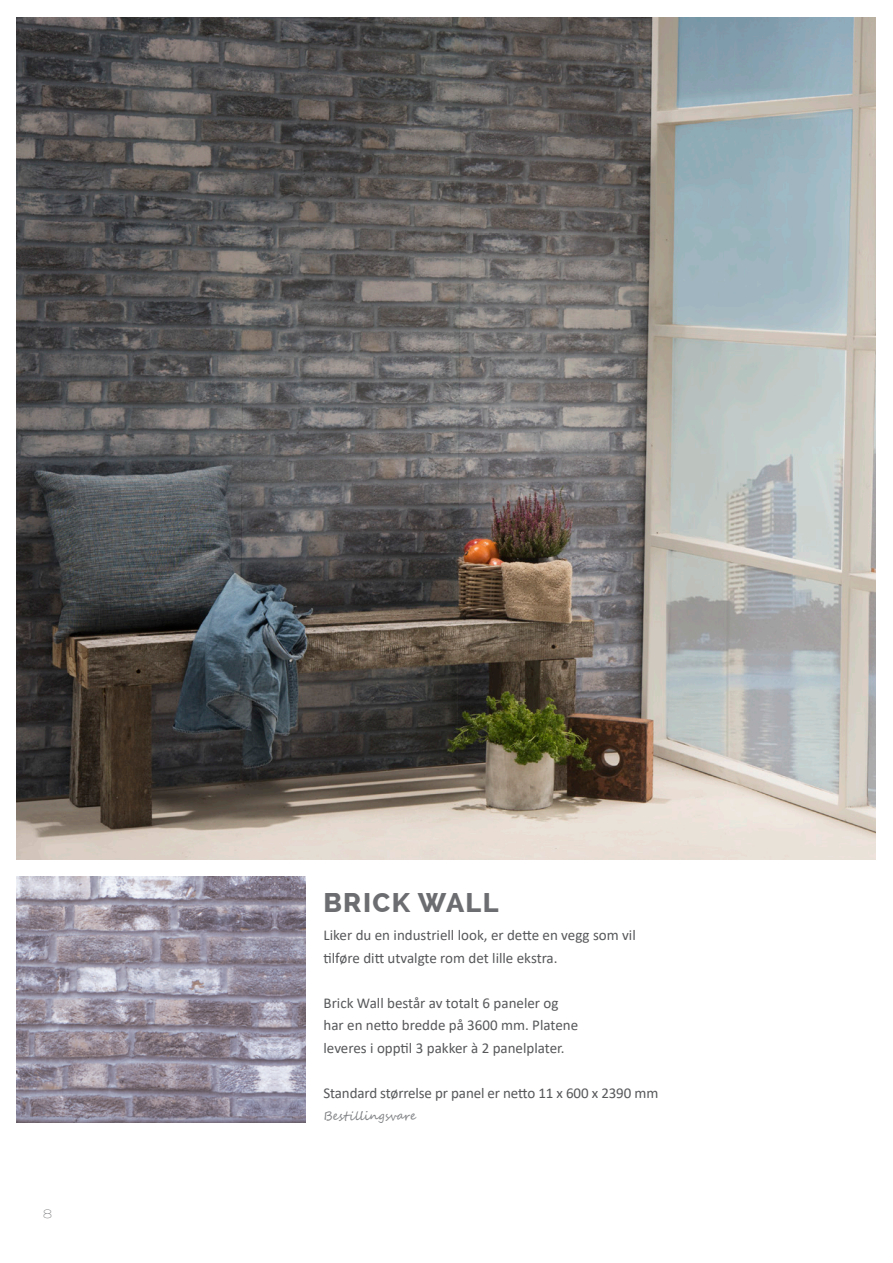
<style>
.page{position:relative;width:893px;height:1263px;background:#fff}
.page>*{position:absolute;margin:0;border:0;box-sizing:border-box;transform-origin:0 0}
.t1{font:800 27px "Raleway";letter-spacing:.05em;color:#6c6d70}
.t2{font:15px/22.5px "Calibri";color:#57585a}
.t3{font:12px "Segoe Script";color:#808285}
.t4{font:12px "Sansumi";color:#6c6d70}
</style>
<div class="page">
<img style="left:17px;top:18px;width:859px;height:841px">
<img style="left:17px;top:876px;width:288px;height:247px">
<p class="t4" style="left:43px;top:1207px;width:12px">8</p>
<p class="t1" style="left:323px;top:887px;width:177px">BRICK WALL</p>
<p class="t2" style="left:323px;top:924px;width:314px">Liker du en industriell look, er dette en vegg som vil tilføre ditt utvalgte rom det lille ekstra.</p>
<p class="t2" style="left:323px;top:991px;width:237px">Brick Wall består av totalt 6 paneler og</p>
<p class="t2" style="left:323px;top:1014px;width:256px">har en netto bredde på 3600 mm. Platene</p>
<p class="t2" style="left:323px;top:1036px;width:243px">leveres i opptil 3 pakker à 2 panelplater.</p>
<p class="t2" style="left:323px;top:1081px;width:336px">Standard størrelse pr panel er netto 11 x 600 x 2390 mm</p>
<p class="t3" style="left:323px;top:1106px;width:94px">Bestillingsvare</p>
</div>
